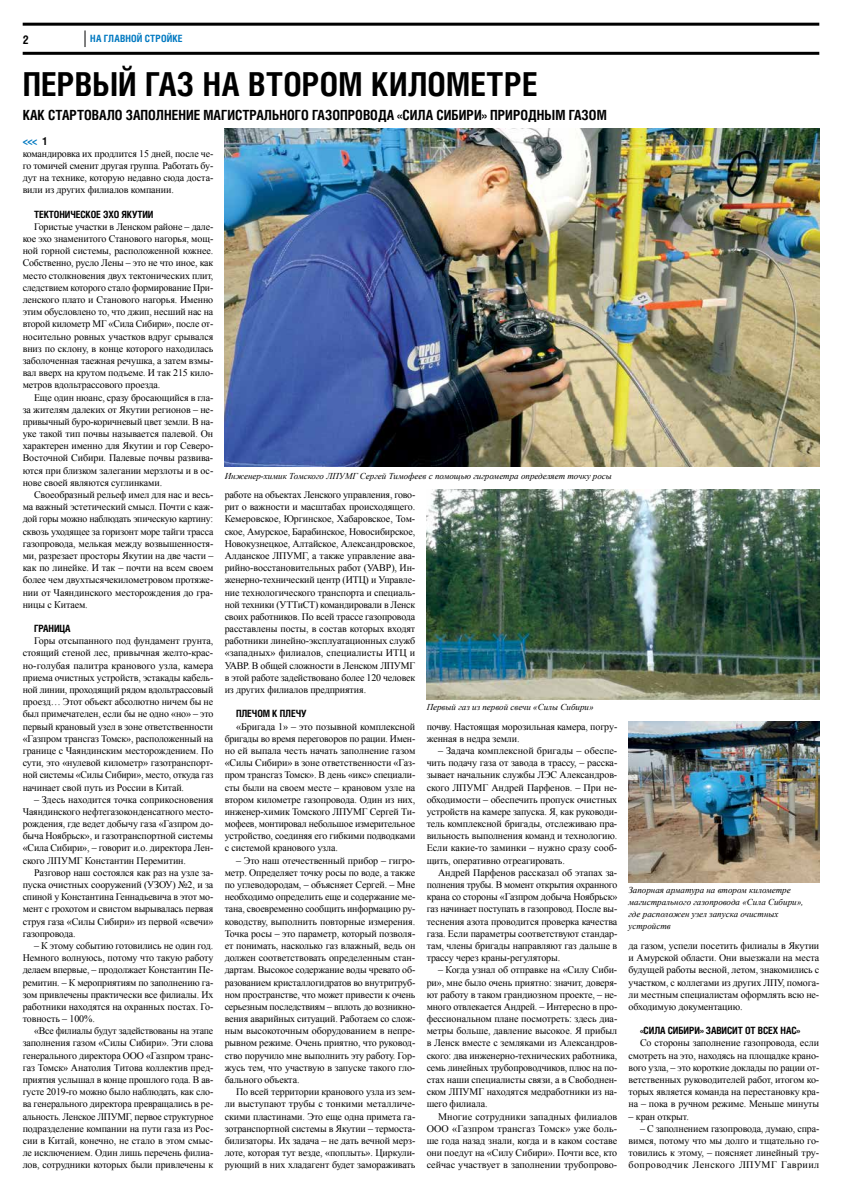
<style>
.page{position:relative;width:842px;height:1191px;background:#fff}
.page>*{position:absolute;margin:0;border:0;box-sizing:border-box;transform-origin:0 0}
.t1{font:700 33px "Helios Cond";letter-spacing:.005em;color:#000}
.t2{font:700 14px "Helios Cond";color:#000}
.t3{font:700 12px "Helios Cond C";color:#000}
.t4{font:700 11px "Helios Cond C";color:#0079c1}
.t5{font:10px/12.2px "Times New Roman";letter-spacing:-.01em;color:#000;text-align:justify}
.t6{font:700 10px "Helios Cond";letter-spacing:-.01em;color:#000}
.t7{font:700 10px "Helios Cond C";letter-spacing:.015em;color:#0079c1}
.t8{font:italic 9px/12px "Times New Roman";color:#000}
.s1{color:#000}
</style>
<div class="page">
<hr style="left:23px;top:52px;width:796px;height:3px;background:#000">
<hr style="left:23px;top:23px;width:796px;height:3px;background:#000">
<svg style="left:85px;top:30px;width:1px;height:17px"></svg>
<img style="left:427px;top:490px;width:392px;height:209px">
<img style="left:629px;top:721px;width:190px;height:161px">
<img style="left:225px;top:129px;width:594px;height:338px">
<p class="t3" style="left:23px;top:32px;width:8px">2</p>
<p class="t7" style="left:90px;top:33px;width:94px">На главной стройке</p>
<h1 class="t1" style="left:23px;top:64px;width:516px">Первый газ на втором километре</h1>
<h2 class="t2" style="left:23px;top:107px;width:585px">Как стартовало заполнение магистрального газопровода «Сила Сибири» природным газом</h2>
<p class="t4" style="left:23px;top:134px;width:27px">&lt;&lt;&lt; <span class="s1">1</span></p>
<p class="t5" style="left:23px;top:147px;width:192px">командировка их продлится 15 дней, после че&shy;го томичей сменит другая группа. Работать бу&shy;дут на технике, которую недавно сюда доста&shy;вили из других филиалов компании.</p>
<p class="t6" style="left:34px;top:208px;width:121px">Тектоническое эхо Якутии</p>
<p class="t5" style="left:23px;top:220px;width:192px;text-indent:11px">Гористые участки в Ленском районе – дале&shy;кое эхо знаменитого Станового нагорья, мощ&shy;ной горной системы, расположенной южнее.<br>Собственно, русло Лены – это не что иное, как место столкновения двух тектонических плит, следствием которого стало формирование При&shy;ленского плато и Станового нагорья. Именно этим обусловлено то, что джип, несший нас на второй километр МГ «Сила Сибири», после от&shy;носительно ровных участков вдруг срывался вниз по склону, в конце которого находилась заболоченная таежная речушка, а затем взмы&shy;вал вверх на крутом подъеме. И так 215 кило&shy;метров вдольтрассового проезда.</p>
<p class="t5" style="left:23px;top:391px;width:192px;text-indent:11px">Еще один нюанс, сразу бросающийся в гла&shy;за жителям далеких от Якутии регионов – не&shy;привычный буро-коричневый цвет земли. В на&shy;уке такой тип почвы называется палевой. Он характерен именно для Якутии и гор Северо-Восточной Сибири. Палевые почвы развива&shy;ются при близком залегании мерзлоты и в ос&shy;нове своей являются суглинками.</p>
<p class="t5" style="left:23px;top:488px;width:192px;text-indent:11px">Своеобразный рельеф имел для нас и весь&shy;ма важный эстетический смысл. Почти с каж&shy;дой горы можно наблюдать эпическую картину: сквозь уходящее за горизонт море тайги трасса газопровода, мелькая между возвышенностя&shy;ми, разрезает просторы Якутии на две части – как по линейке. И так – почти на всем своем более чем двухтысячекилометровом протяже&shy;нии от Чаяндинского месторождения до гра&shy;ницы с Китаем.</p>
<p class="t6" style="left:34px;top:622px;width:37px">Граница</p>
<p class="t5" style="left:23px;top:634px;width:192px;text-indent:11px">Горы отсыпанного под фундамент грунта, стоящий стеной лес, привычная желто-крас&shy;но-голубая палитра кранового узла, камера приема очистных устройств, эстакады кабель&shy;ной линии, проходящий рядом вдольтрассовый проезд… Этот объект абсолютно ничем бы не был примечателен, если бы не одно «но» – это первый крановый узел в зоне ответственности «Газпром трансгаз Томск», расположенный на границе с Чаяндинским месторождением. По сути, это «нулевой километр» газотранспорт&shy;ной системы «Силы Сибири», место, откуда газ начинает свой путь из России в Китай.</p>
<p class="t5" style="left:23px;top:793px;width:192px;text-indent:11px">– Здесь находится точка соприкосновения Чаяндинского нефтегазоконденсатного место&shy;рождения, где ведет добычу газа «Газпром до&shy;быча Ноябрьск», и газотранспортной системы «Сила Сибири», – говорит и.о. директора Лен&shy;ского ЛПУМГ Константин Перемитин.</p>
<p class="t5" style="left:23px;top:866px;width:192px;text-indent:11px">Разговор наш состоялся как раз на узле за&shy;пуска очистных сооружений (УЗОУ) №2, и за спиной у Константина Геннадьевича в этот мо&shy;мент с грохотом и свистом вырывалась первая струя газа «Силы Сибири» из первой «свечи» газопровода.</p>
<p class="t5" style="left:23px;top:939px;width:192px;text-indent:11px">– К этому событию готовились не один год.<br>Немного волнуюсь, потому что такую работу делаем впервые, – продолжает Константин Пе&shy;ремитин. – К мероприятиям по заполнению га&shy;зом привлечены практически все филиалы. Их работники находятся на охранных постах. Го&shy;товность – 100%.</p>
<p class="t5" style="left:23px;top:1024px;width:192px;text-indent:11px">«Все филиалы будут задействованы на этапе заполнения газом «Силы Сибири». Эти слова генерального директора ООО «Газпром транс&shy;газ Томск» Анатолия Титова коллектив пред&shy;приятия услышал в конце прошлого года. В ав&shy;густе 2019-го можно было наблюдать, как сло&shy;ва генерального директора превращались в ре&shy;альность. Ленское ЛПУМГ, первое структурное подразделение компании на пути газа из Рос&shy;сии в Китай, конечно, не стало в этом смыс&shy;ле исключением. Один лишь перечень филиа&shy;лов, сотрудники которых были привлечены к</p>
<p class="t8" style="left:225px;top:470px;width:389px">Инженер-химик Томского ЛПУМГ Сергей Тимофеев с помощью гигрометра определяет точку росы</p>
<p class="t5" style="left:225px;top:488px;width:192px">работе на объектах Ленского управления, гово&shy;рит о важности и масштабах происходящего.<br>Кемеровское, Юргинское, Хабаровское, Том&shy;ское, Амурское, Барабинское, Новосибирское, Новокузнецкое, Алтайское, Александровское, Алданское ЛПУМГ, а также управление ава&shy;рийно-восстановительных работ (УАВР), Ин&shy;женерно-технический центр (ИТЦ) и Управле&shy;ние технологического транспорта и специаль&shy;ной техники (УТТиСТ) командировали в Ленск своих работников. По всей трассе газопровода расставлены посты, в состав которых входят работники линейно-эксплуатационных служб «западных» филиалов, специалисты ИТЦ и УАВР. В общей сложности в Ленском ЛПУМГ в этой работе задействовано более 120 человек из других филиалов предприятия.</p>
<p class="t6" style="left:236px;top:708px;width:71px">Плечом к плечу</p>
<p class="t5" style="left:225px;top:720px;width:192px;text-indent:11px">«Бригада 1» – это позывной комплексной бригады во время переговоров по рации. Имен&shy;но ей выпала честь начать заполнение газом «Силы Сибири» в зоне ответственности «Газ&shy;пром трансгаз Томск». В день «икс» специали&shy;сты были на своем месте – крановом узле на втором километре газопровода. Один из них, инженер-химик Томского ЛПУМГ Сергей Ти&shy;мофеев, монтировал небольшое измерительное устройство, соединяя его гибкими подводками с системой кранового узла.</p>
<p class="t5" style="left:225px;top:854px;width:192px;text-indent:11px">– Это наш отечественный прибор – гигро&shy;метр. Определяет точку росы по воде, а также по углеводородам, – объясняет Сергей. – Мне необходимо определить еще и содержание ме&shy;тана, своевременно сообщить информацию ру&shy;ководству, выполнить повторные измерения.<br>Точка росы – это параметр, который позволя&shy;ет понимать, насколько газ влажный, ведь он должен соответствовать определенным стан&shy;дартам. Высокое содержание воды чревато об&shy;разованием кристаллогидратов во внутритруб&shy;ном пространстве, что может привести к очень серьезным последствиям – вплоть до возникно&shy;вения аварийных ситуаций. Работаем со слож&shy;ным высокоточным оборудованием в непре&shy;рывном режиме. Очень приятно, что руковод&shy;ство поручило мне выполнить эту работу. Гор&shy;жусь тем, что участвую в запуске такого гло&shy;бального объекта.</p>
<p class="t5" style="left:225px;top:1085px;width:192px;text-indent:11px">По всей территории кранового узла из зем&shy;ли выступают трубы с тонкими металличе&shy;скими пластинами. Это еще одна примета га&shy;зотранспортной системы в Якутии – термоста&shy;билизаторы. Их задача – не дать вечной мерз&shy;лоте, которая тут везде, «поплыть». Циркули&shy;рующий в них хладагент будет замораживать</p>
<p class="t8" style="left:427px;top:701px;width:168px">Первый газ из первой свечи «Силы Сибири»</p>
<p class="t5" style="left:427px;top:720px;width:192px">почву. Настоящая морозильная камера, погру&shy;женная в недра земли.</p>
<p class="t5" style="left:427px;top:744px;width:192px;text-indent:11px">– Задача комплексной бригады – обеспе&shy;чить подачу газа от завода в трассу, – расска&shy;зывает начальник службы ЛЭС Александров&shy;ского ЛПУМГ Андрей Парфенов. – При не&shy;обходимости – обеспечить пропуск очистных устройств на камере запуска. Я, как руководи&shy;тель комплексной бригады, отслеживаю пра&shy;вильность выполнения команд и технологию.<br>Если какие-то заминки – нужно сразу сооб&shy;щить, оперативно отреагировать.</p>
<p class="t5" style="left:427px;top:866px;width:192px;text-indent:11px">Андрей Парфенов рассказал об этапах за&shy;полнения трубы. В момент открытия охранного крана со стороны «Газпром добыча Ноябрьск» газ начинает поступать в газопровод. После вы&shy;теснения азота проводится проверка качества газа. Если параметры соответствуют стандар&shy;там, члены бригады направляют газ дальше в трассу через краны-регуляторы.</p>
<p class="t5" style="left:427px;top:963px;width:192px;text-indent:11px">– Когда узнал об отправке на «Силу Сиби&shy;ри», мне было очень приятно: значит, доверя&shy;ют работу в таком грандиозном проекте, – не&shy;много отвлекается Андрей. – Интересно в про&shy;фессиональном плане посмотреть: здесь диа&shy;метры больше, давление высокое. Я прибыл в Ленск вместе с земляками из Александров&shy;ского: два инженерно-технических работника, семь линейных трубопроводчиков, плюс на по&shy;стах наши специалисты связи, а в Свободнен&shy;ском ЛПУМГ находятся медработники из на&shy;шего филиала.</p>
<p class="t5" style="left:427px;top:1110px;width:192px;text-indent:11px">Многие сотрудники западных филиалов ООО «Газпром трансгаз Томск» уже боль&shy;ше года назад знали, когда и в каком составе они поедут на «Силу Сибири». Почти все, кто сейчас участвует в заполнении трубопрово-</p>
<p class="t8" style="left:628px;top:883px;width:176px">Запорная арматура на втором километре магистрального газопровода «Сила Сибири», где расположен узел запуска очистных устройств</p>
<p class="t5" style="left:629px;top:939px;width:192px">да газом, успели посетить филиалы в Якутии и Амурской области. Они выезжали на места будущей работы весной, летом, знакомились с участком, с коллегами из других ЛПУ, помога&shy;ли местным специалистам оформлять всю не&shy;обходимую документацию.</p>
<p class="t6" style="left:640px;top:1024px;width:162px">«Сила Сибири» зависит от всех нас»</p>
<p class="t5" style="left:629px;top:1036px;width:192px;text-indent:11px">Со стороны заполнение газопровода, если смотреть на это, находясь на площадке крано&shy;вого узла, – это короткие доклады по рации от&shy;ветственных руководителей работ, итогом ко&shy;торых является команда на перестановку кра&shy;на – пока в ручном режиме. Меньше минуты</p>
<p class="t5" style="left:629px;top:1110px;width:62px">– кран открыт.</p>
<p class="t5" style="left:629px;top:1122px;width:192px;text-indent:11px">– С заполнением газопровода, думаю, спра&shy;вимся, потому что мы долго и тщательно го&shy;товились к этому, – поясняет линейный тру&shy;бопроводчик Ленского ЛПУМГ Гавриил</p>
</div>
